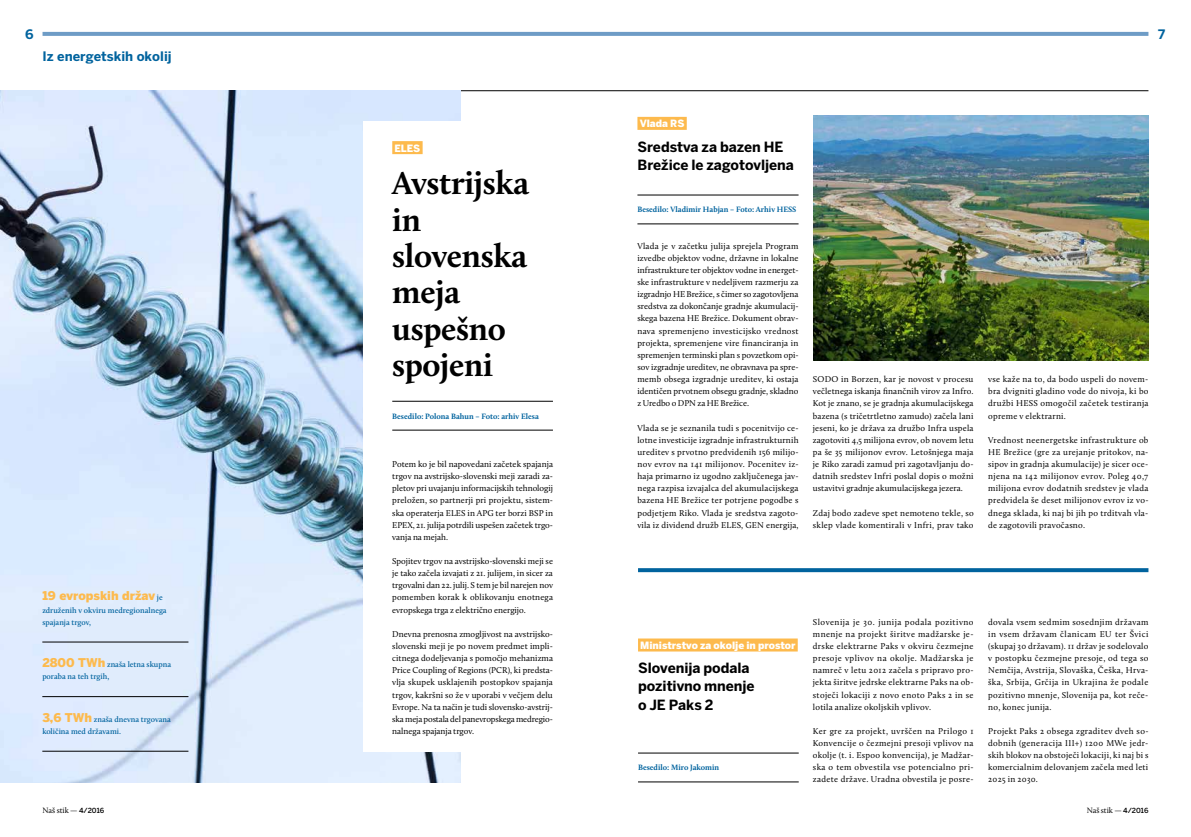
<style>
.page{position:relative;width:1191px;height:837px;background:#fff}
.page>*{position:absolute;margin:0;border:0;box-sizing:border-box;transform-origin:0 0}
.t1{font:700 33px/36.4px "Calluna";letter-spacing:-.01em;color:#000}
.t2{font:700 14px/18.2px "Benton Sans";letter-spacing:-.005em;color:#000}
.t3{font:700 13px "Benton Sans";color:#00639e}
.t4{font:900 12px "Benton Sans";color:#fdba4d}
.t5{font:900 10px "Benton Sans";letter-spacing:-.005em;color:#fff}
.t6{font:8.8px/12.1px "Calluna";letter-spacing:.025em;color:#000;text-align:justify}
.t7{font:600 8px/12.1px "Calluna";color:#00639e}
.t8{font:700 8px "Calluna";color:#00639e}
.t9{font:8px "Calluna";color:#000}
.s1{font-family:"Calluna";font-weight:600;font-size:8px;color:#00639e}
.s2{font-family:"Benton Sans";font-weight:900;font-size:12px;color:#fdba4d}
.s3{font-family:"Benton Sans";font-weight:500;font-size:7px}
</style>
<div class="page">
<svg style="left:43px;top:32px;width:1105px;height:4px;background:#719ec7"></svg>
<hr style="left:43px;top:90px;width:1105px;height:1px;background:#000">
<img style="left:0;top:91px;width:460px;height:691px">
<div style="left:363px;top:121px;width:210px;height:630px;background:#fff"></div>
<div style="left:392px;top:141px;width:30px;height:13px;background:#fdba4d"></div>
<hr style="left:392px;top:401px;width:161px;height:1px;background:#000">
<hr style="left:392px;top:429px;width:161px;height:1px;background:#000">
<div style="left:637px;top:117px;width:50px;height:13px;background:#fdba4d"></div>
<hr style="left:637px;top:195px;width:161px;height:1px;background:#000">
<hr style="left:637px;top:223px;width:161px;height:1px;background:#000">
<svg style="left:638px;top:568px;width:510px;height:4px;background:#0a69a1"></svg>
<hr style="left:42px;top:641px;width:146px;height:1px;background:#000">
<hr style="left:42px;top:696px;width:146px;height:1px;background:#000">
<hr style="left:42px;top:750px;width:146px;height:1px;background:#000">
<img style="left:814px;top:115px;width:334px;height:245px">
<div style="left:638px;top:638px;width:159px;height:13px;background:#fdba4d"></div>
<hr style="left:638px;top:752px;width:160px;height:1px;background:#000">
<hr style="left:638px;top:781px;width:160px;height:1px;background:#000">
<h3 class="t3" style="left:25px;top:27px;width:10px">6</h3>
<h3 class="t3" style="left:1158px;top:27px;width:9px">7</h3>
<h3 class="t3" style="left:43px;top:49px;width:131px">Iz energetskih okolij</h3>
<h3 class="t4" style="left:42px;top:588px;width:122px">19 evropskih držav <span class="s1">je</span></h3>
<p class="t7" style="left:42px;top:603px;width:126px">združenih v okviru medregionalnega spajanja trgov,</p>
<p class="t7" style="left:42px;top:658px;width:130px"><span class="s2">2800 TWh</span> znaša letna skupna poraba na teh trgih,</p>
<p class="t7" style="left:42px;top:712px;width:130px"><span class="s2">3,6 TWh</span> znaša dnevna trgovana količina med državami.</p>
<p class="t5" style="left:394px;top:142px;width:27px">ELES</p>
<h1 class="t1" style="left:392px;top:164px;width:139px">Avstrijska in slovenska meja uspešno spojeni</h1>
<p class="t8" style="left:392px;top:410px;width:148px">Besedilo: Polona Bahun – Foto: arhiv Elesa</p>
<p class="t6" style="left:392px;top:458px;width:162px">Potem ko je bil napovedani začetek spajanja trgov na avstrijsko-slovenski meji zaradi za&shy;pletov pri uvajanju informacijskih tehnologij preložen, so partnerji pri projektu, sistem&shy;ska operaterja ELES in APG ter borzi BSP in EPEX, 21. julija potrdili uspešen začetek trgo&shy;vanja na mejah.</p>
<p class="t6" style="left:392px;top:554px;width:162px">Spojitev trgov na avstrijsko-slovenski meji se je tako začela izvajati z 21. julijem, in sicer za trgovalni dan 22. julij. S tem je bil narejen nov pomemben korak k oblikovanju enotnega evropskega trga z električno energijo.</p>
<p class="t6" style="left:392px;top:627px;width:162px">Dnevna prenosna zmogljivost na avstrijsko&shy;slovenski meji je po novem predmet impli&shy;citnega dodeljevanja s pomočjo mehanizma Price Coupling of Regions (PCR), ki predsta&shy;vlja skupek usklajenih postopkov spajanja trgov, kakršni so že v uporabi v večjem delu Evrope. Na ta način je tudi slovensko-avstrij&shy;ska meja postala del panevropskega medregio&shy;nalnega spajanja trgov.</p>
<p class="t5" style="left:639px;top:118px;width:46px">Vlada RS</p>
<h2 class="t2" style="left:637px;top:137px;width:158px">Sredstva za bazen HE<br>Brežice le zagotovljena</h2>
<p class="t8" style="left:637px;top:204px;width:160px">Besedilo: Vladimir Habjan – Foto: Arhiv HESS</p>
<p class="t6" style="left:637px;top:239px;width:163px">Vlada je v začetku julija sprejela Program izvedbe objektov vodne, državne in lokalne infrastrukture ter objektov vodne in energet&shy;ske infrastrukture v nedeljivem razmerju za izgradnjo HE Brežice, s čimer so zagotovljena sredstva za dokončanje gradnje akumulacij&shy;skega bazena HE Brežice. Dokument obrav&shy;nava spremenjeno investicijsko vrednost projekta, spremenjene vire financiranja in spremenjen terminski plan s povzetkom opi&shy;sov izgradnje ureditev, ne obravnava pa spre&shy;memb obsega izgradnje ureditev, ki ostaja identičen prvotnem obsegu gradnje, skladno z Uredbo o DPN za HE Brežice.</p>
<p class="t6" style="left:637px;top:421px;width:163px">Vlada se je seznanila tudi s pocenitvijo ce&shy;lotne investicije izgradnje infrastrukturnih ureditev s prvotno predvidenih 156 milijo&shy;nov evrov na 141 milijonov. Pocenitev iz&shy;haja primarno iz ugodno zaključenega jav&shy;nega razpisa izvajalca del akumulacijskega bazena HE Brežice ter potrjene pogodbe s podjetjem Riko. Vlada je sredstva zagoto&shy;vila iz dividend družb ELES, GEN energija,</p>
<p class="t6" style="left:813px;top:373px;width:162px">SODO in Borzen, kar je novost v procesu večletnega iskanja finančnih virov za Infro.<br>Kot je znano, se je gradnja akumulacijskega bazena (s tričetrtletno zamudo) začela lani jeseni, ko je država za družbo Infra uspela zagotoviti 4,5 milijona evrov, ob novem letu pa še 35 milijonov evrov. Letošnjega maja je Riko zaradi zamud pri zagotavljanju do&shy;datnih sredstev Infri poslal dopis o možni ustavitvi gradnje akumulacijskega jezera.</p>
<p class="t6" style="left:813px;top:506px;width:162px">Zdaj bodo zadeve spet nemoteno tekle, so sklep vlade komentirali v Infri, prav tako</p>
<p class="t6" style="left:988px;top:373px;width:162px">vse kaže na to, da bodo uspeli do novem&shy;bra dvigniti gladino vode do nivoja, ki bo družbi HESS omogočil začetek testiranja opreme v elektrarni.</p>
<p class="t6" style="left:988px;top:433px;width:162px">Vrednost neenergetske infrastrukture ob HE Brežice (gre za urejanje pritokov, na&shy;sipov in gradnja akumulacije) je sicer oce&shy;njena na 142 milijonov evrov. Poleg 40,7 milijona evrov dodatnih sredstev je vlada predvidela še deset milijonov evrov iz vo&shy;dnega sklada, ki naj bi jih po trditvah vla&shy;de zagotovili pravočasno.</p>
<p class="t5" style="left:640px;top:639px;width:157px">Ministrstvo za okolje in prostor</p>
<h2 class="t2" style="left:638px;top:658px;width:118px">Slovenija podala pozitivno mnenje o JE Paks 2</h2>
<p class="t8" style="left:638px;top:762px;width:83px">Besedilo: Miro Jakomin</p>
<p class="t6" style="left:813px;top:615px;width:162px">Slovenija je 30. junija podala pozitivno mnenje na projekt širitve madžarske je&shy;drske elektrarne Paks v okviru čezmejne presoje vplivov na okolje. Madžarska je namreč v letu 2012 začela s pripravo pro&shy;jekta širitve jedrske elektrarne Paks na ob&shy;stoječi lokaciji z novo enoto Paks 2 in se lotila analize okoljskih vplivov.</p>
<p class="t6" style="left:813px;top:724px;width:162px">Ker gre za projekt, uvrščen na Prilogo 1<br>Konvencije o čezmejni presoji vplivov na okolje (t. i. Espoo konvencija), je Madžar&shy;ska o tem obvestila vse potencialno pri&shy;zadete države. Uradna obvestila je posre-</p>
<p class="t6" style="left:988px;top:615px;width:162px">dovala vsem sedmim sosednjim državam in vsem državam članicam EU ter Švici (skupaj 30 državam). 11 držav je sodelovalo v postopku čezmejne presoje, od tega so Nemčija, Avstrija, Slovaška, Češka, Hrva&shy;ška, Srbija, Grčija in Ukrajina že podale pozitivno mnenje, Slovenija pa, kot reče&shy;no, konec junija.</p>
<p class="t6" style="left:988px;top:724px;width:162px">Projekt Paks 2 obsega zgraditev dveh so&shy;dobnih (generacija III+) 1200 MWe jedr&shy;skih blokov na obstoječi lokaciji, ki naj bi s komercialnim delovanjem začela med leti 2025 in 2030.</p>
<p class="t9" style="left:43px;top:805px;width:63px">Naš stik — <span class="s3">4/2016</span></p>
<p class="t9" style="left:1086px;top:805px;width:63px">Naš stik — <span class="s3">4/2016</span></p>
</div>
